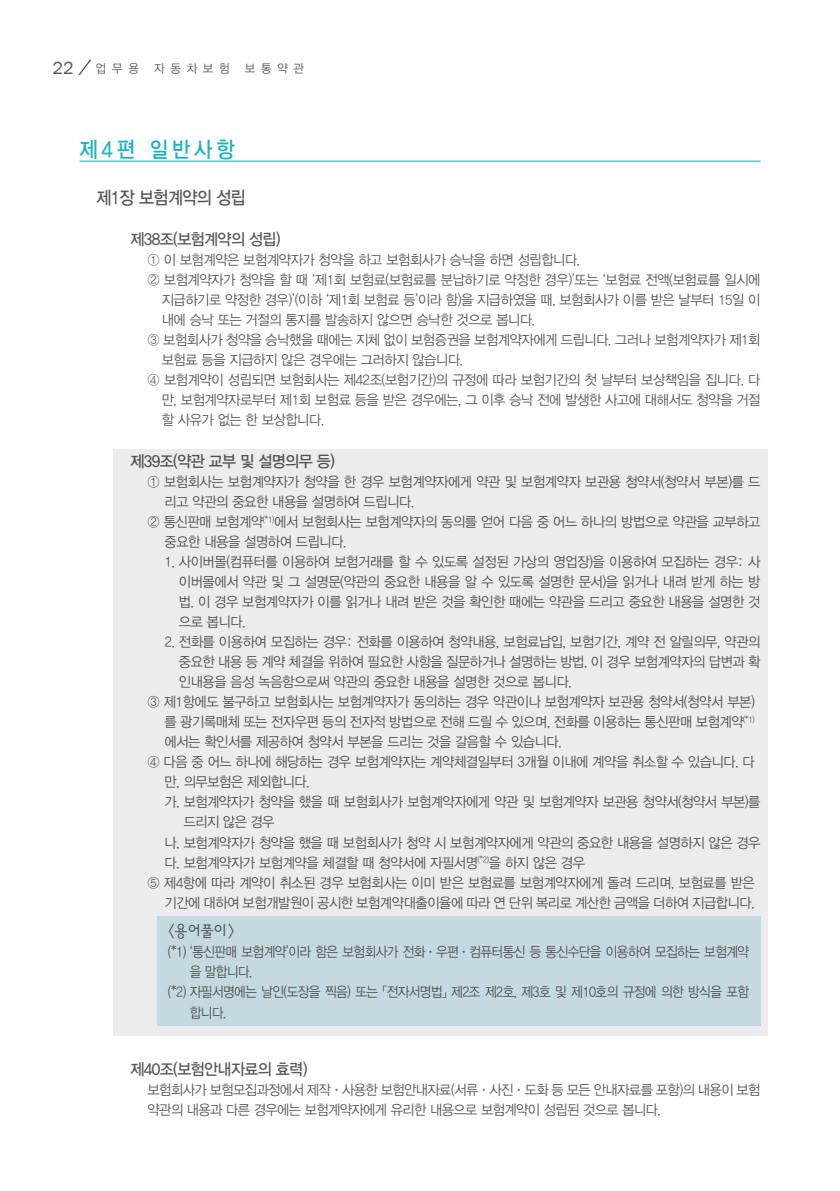
<style>
.page{position:relative;width:840px;height:1191px;background:#fff}
.page>*{position:absolute;margin:0;border:0;box-sizing:border-box;transform-origin:0 0}
.제1편{font:22px "YDVYGO Std 33";letter-spacing:.2em;color:#15b2c5;scale:.9 1}
.제1장_조{font:18px "YDVYGO Std 33";letter-spacing:-.03em;color:#57585a;scale:.9 1}
.조조{font:16px "YDVYGO Std 33";letter-spacing:-.04em;color:#57585a;scale:.95 1}
.용어풀이{font:16px "YDVYGO Std 22";color:#57585a;scale:.95 1}
.본문_1_내어쓰기{font:14px/20px "YDVYGO Std 32";letter-spacing:-.03em;color:#57585a;scale:.95 1}
.본문_4_내어쓰기{font:14px/20px "YDVYGO Std 32";letter-spacing:-.03em;color:#57585a;text-align:justify;scale:.95 1}
.본문_2_내어쓰기{font:14px/20px "YDVYGO Std 32";letter-spacing:-.03em;color:#57585a;text-align:justify;scale:.95 1}
.팁{font:14px/20px "YDVYGO Std 32";letter-spacing:-.04em;color:#57585a;scale:.9 1}
.본문-1{font:14px/20px "YDVYGO Std 32";letter-spacing:-.04em;color:#57585a;scale:.95 1}
.t1{font:12px "YDVYGO Std 12";letter-spacing:.5em;color:#57585a;scale:.95 1}
.s1{font-family:"Franklin Gothic";font-size:18px}
.s2{font-family:"YDVYGO Std 34"}
</style>
<div class="page">
<svg style="left:78px;top:60px;width:13px;height:15px"></svg>
<hr style="left:79px;top:160px;width:681px;height:2px;background:#5cbfce">
<svg style="left:113px;top:449px;width:654px;height:587px;background:#e5e8eb"></svg>
<p class="t1" style="left:52px;top:62px;width:92px"><span class="s1">22</span> 업무용</p>
<p class="t1" style="left:154px;top:62px;width:81px">자동차보험</p>
<p class="t1" style="left:245px;top:62px;width:64px">보통약관</p>
<p class="제1편" style="left:79px;top:138px;width:174px">제4편 일반사항</p>
<p class="제1장_조" style="left:96px;top:189px;width:167px">제1장 보험계약의 성립</p>
<p class="조조" style="left:130px;top:231px;width:159px">제38조(보험계약의 성립)</p>
<p class="본문_2_내어쓰기" style="left:147px;top:250px;width:457px">① 이 보험계약은 보험계약자가 청약을 하고 보험회사가 승낙을 하면 성립합니다.</p>
<p class="본문_2_내어쓰기" style="left:162px;top:270px;width:631px;text-indent:-14px">② 보험계약자가 청약을 할 때 ‘제1회 보험료(보험료를 분납하기로 약정한 경우)’또는 ‘보험료 전액(보험료를 일시에 지급하기로 약정한 경우)’(이하 ‘제1회 보험료 등’이라 함)을 지급하였을 때, 보험회사가 이를 받은 날부터 15일 이 내에 승낙 또는 거절의 통지를 발송하지 않으면 승낙한 것으로 봅니다.</p>
<p class="본문_2_내어쓰기" style="left:162px;top:330px;width:631px;text-indent:-14px">③ 보험회사가 청약을 승낙했을 때에는 지체 없이 보험증권을 보험계약자에게 드립니다. 그러나 보험계약자가 제1회 보험료 등을 지급하지 않은 경우에는 그러하지 않습니다.</p>
<p class="본문_2_내어쓰기" style="left:162px;top:370px;width:631px;text-indent:-14px">④ 보험계약이 성립되면 보험회사는 제42조(보험기간)의 규정에 따라 보험기간의 첫 날부터 보상책임을 집니다. 다 만, 보험계약자로부터 제1회 보험료 등을 받은 경우에는, 그 이후 승낙 전에 발생한 사고에 대해서도 청약을 거절 할 사유가 없는 한 보상합니다.</p>
<p class="조조" style="left:130px;top:453px;width:217px">제39조(약관 교부 및 설명의무 등)</p>
<p class="본문_1_내어쓰기" style="left:164px;top:472px;width:628px;text-indent:-17px">① 보험회사는 보험계약자가 청약을 한 경우 보험계약자에게 약관 및 보험계약자 보관용 청약서(청약서 부본)를 드 리고 약관의 중요한 내용을 설명하여 드립니다.</p>
<p class="본문_1_내어쓰기" style="left:164px;top:512px;width:628px;text-indent:-17px">② 통신판매 보험계약<sup>(*1)</sup>에서 보험회사는 보험계약자의 동의를 얻어 다음 중 어느 하나의 방법으로 약관을 교부하고 중요한 내용을 설명하여 드립니다.</p>
<p class="본문_4_내어쓰기" style="left:179px;top:552px;width:613px;text-indent:-14px">1. 사이버몰(컴퓨터를 이용하여 보험거래를 할 수 있도록 설정된 가상의 영업장)을 이용하여 모집하는 경우: 사 이버몰에서 약관 및 그 설명문(약관의 중요한 내용을 알 수 있도록 설명한 문서)을 읽거나 내려 받게 하는 방 법. 이 경우 보험계약자가 이를 읽거나 내려 받은 것을 확인한 때에는 약관을 드리고 중요한 내용을 설명한 것 으로 봅니다.</p>
<p class="본문_4_내어쓰기" style="left:179px;top:632px;width:613px;text-indent:-14px">2. 전화를 이용하여 모집하는 경우: 전화를 이용하여 청약내용, 보험료납입, 보험기간, 계약 전 알릴의무, 약관의 중요한 내용 등 계약 체결을 위하여 필요한 사항을 질문하거나 설명하는 방법. 이 경우 보험계약자의 답변과 확 인내용을 음성 녹음함으로써 약관의 중요한 내용을 설명한 것으로 봅니다.</p>
<p class="본문_1_내어쓰기" style="left:164px;top:692px;width:622px;text-align:justify;text-indent:-17px">③ 제1항에도 불구하고 보험회사는 보험계약자가 동의하는 경우 약관이나 보험계약자 보관용 청약서(청약서 부본) 를 광기록매체 또는 전자우편 등의 전자적 방법으로 전해 드릴 수 있으며, 전화를 이용하는 통신판매 보험계약<sup>(*1) </sup>에서는 확인서를 제공하여 청약서 부본을 드리는 것을 갈음할 수 있습니다.</p>
<p class="본문_1_내어쓰기" style="left:164px;top:752px;width:622px;text-indent:-17px">④ 다음 중 어느 하나에 해당하는 경우 보험계약자는 계약체결일부터 3개월 이내에 계약을 취소할 수 있습니다. 다 만, 의무보험은 제외합니다.</p>
<p class="본문_4_내어쓰기" style="left:183px;top:792px;width:608px;text-indent:-19px">가. 보험계약자가 청약을 했을 때 보험회사가 보험계약자에게 약관 및 보험계약자 보관용 청약서(청약서 부본)를 드리지 않은 경우</p>
<p class="본문_4_내어쓰기" style="left:164px;top:832px;width:628px">나. 보험계약자가 청약을 했을 때 보험회사가 청약 시 보험계약자에게 약관의 중요한 내용을 설명하지 않은 경우</p>
<p class="본문_4_내어쓰기" style="left:164px;top:852px;width:444px">다. 보험계약자가 보험계약을 체결할 때 청약서에 자필서명<sup>(*2)</sup>을 하지 않은 경우</p>
<p class="본문_1_내어쓰기" style="left:147px;top:872px;width:640px;text-align:right">⑤ 제4항에 따라 계약이 취소된 경우 보험회사는 이미 받은 보험료를 보험계약자에게 돌려 드리며, 보험료를 받은 기간에 대하여 보험개발원이 공시한 보험계약대출이율에 따라 연 단위 복리로 계산한 금액을 더하여 지급합니다.</p>
<p class="용어풀이" style="left:168px;top:923px;width:72px">&lt;용어풀이&gt;</p>
<p class="팁" style="left:190px;top:942px;width:622px;text-indent:-22px">(*1) ‘통신판매 보험계약’이라 함은 보험회사가 전화<span class="s2">·</span>우편<span class="s2">·</span>컴퓨터통신 등 통신수단을 이용하여 모집하는 보험계약 을 말합니다.</p>
<p class="팁" style="left:190px;top:982px;width:622px;text-indent:-22px">(*2) 자필서명에는 날인(도장을 찍음) 또는 「전자서명법」 제2조 제2호, 제3호 및 제10호의 규정에 의한 방식을 포함 합니다.</p>
<p class="조조" style="left:130px;top:1060px;width:188px">제40조(보험안내자료의 효력)</p>
<p class="본문-1" style="left:147px;top:1079px;width:646px">보험회사가 보험모집과정에서 제작<span class="s2">·</span>사용한 보험안내자료(서류<span class="s2">·</span>사진<span class="s2">·</span>도화 등 모든 안내자료를 포함)의 내용이 보험 약관의 내용과 다른 경우에는 보험계약자에게 유리한 내용으로 보험계약이 성립된 것으로 봅니다.</p>
</div>
